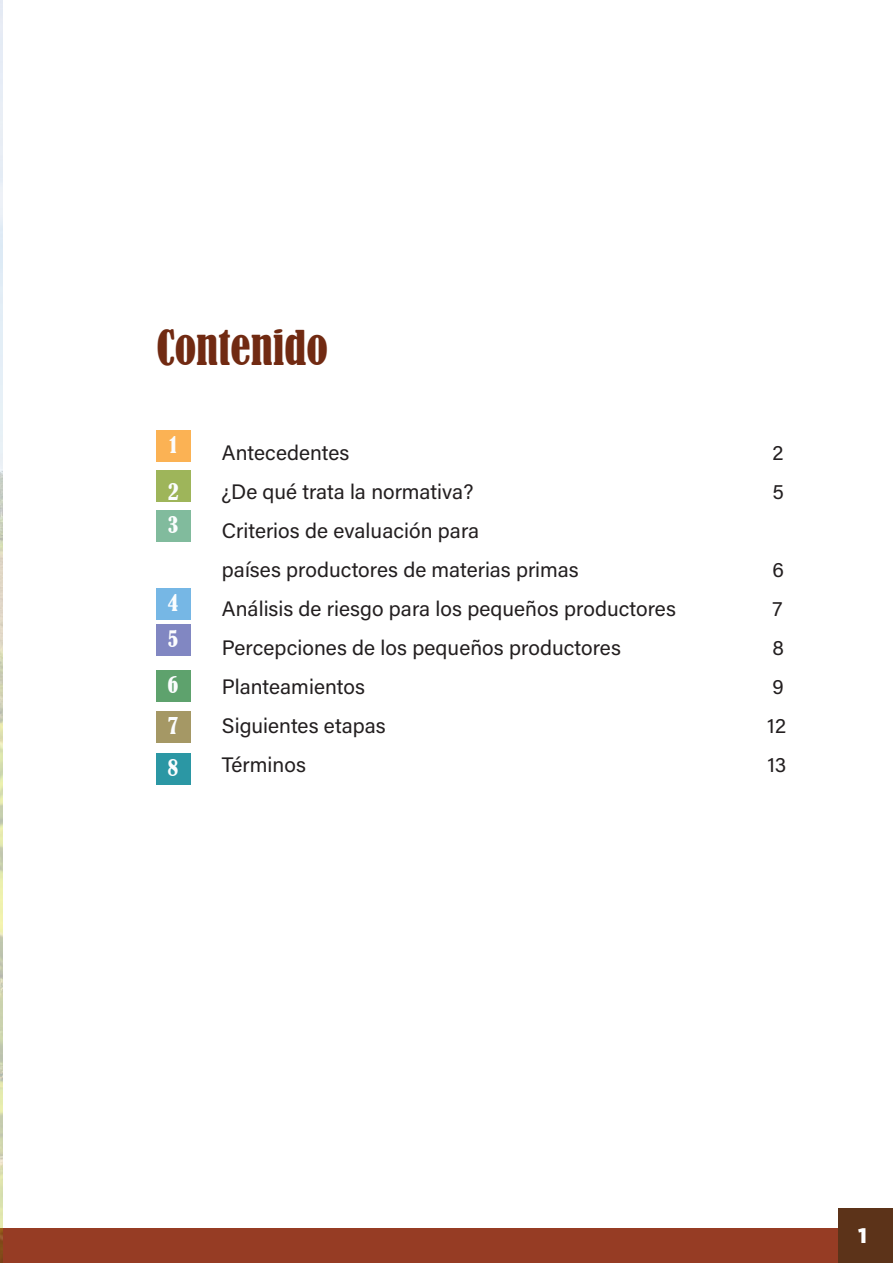
<style>
.page{position:relative;width:893px;height:1263px;background:#fff}
.page>*{position:absolute;margin:0;border:0;box-sizing:border-box;transform-origin:0 0}
.t1{font:condensed 45px "Bernard";color:#712a12}
.t2{font:condensed 21.3px/41.2px "Bernard";color:#fbfdfe}
.t3{font:21px/39px "Acumin Variable Concept";letter-spacing:.02em;color:#231f20}
.t4{font:900 21px "Gotham";color:#fff}
</style>
<div class="page">
<div style="left:0;top:1229px;width:893px;height:34px;background:#963c24"></div>
<img style="left:0;top:0;width:3px;height:1263px">
<div style="left:839px;top:1209px;width:54px;height:54px;background:#5c3319"></div>
<div style="left:156px;top:430px;width:34px;height:32px;background:#fbb254"></div>
<div style="left:156px;top:470px;width:34px;height:32px;background:#9eb55a"></div>
<div style="left:156px;top:510px;width:34px;height:32px;background:#81bb9d"></div>
<div style="left:156px;top:588px;width:34px;height:32px;background:#76b7e5"></div>
<div style="left:156px;top:624px;width:34px;height:32px;background:#8187c2"></div>
<div style="left:156px;top:670px;width:34px;height:32px;background:#5ea26d"></div>
<div style="left:156px;top:711px;width:34px;height:32px;background:#a59865"></div>
<div style="left:156px;top:753px;width:34px;height:31px;background:#2b97a4"></div>
<h1 class="t1" style="left:156px;top:322px;width:173px">Contenido</h1>
<p class="t2" style="left:169px;top:425px;width:9px">1</p>
<p class="t2" style="left:168px;top:476px;width:12px;line-height:32.8px">2<br>3</p>
<p class="t2" style="left:168px;top:584px;width:12px;line-height:36.6px">4<br>5</p>
<p class="t2" style="left:168px;top:665px;width:12px;text-align:justify">6<br>7<br>8</p>
<p class="t3" style="left:222px;top:432px;width:128px">Antecedentes</p>
<p class="t3" style="left:773px;top:432px;width:12px">2</p>
<p class="t3" style="left:222px;top:471px;width:253px">¿De qué trata la normativa?</p>
<p class="t3" style="left:773px;top:471px;width:13px">5</p>
<p class="t3" style="left:222px;top:510px;width:358px">Criterios de evaluación para<br>países productores de materias primas</p>
<p class="t3" style="left:773px;top:549px;width:13px">6</p>
<p class="t3" style="left:222px;top:588px;width:455px">Análisis de riesgo para los pequeños productores</p>
<p class="t3" style="left:773px;top:588px;width:11px">7</p>
<p class="t3" style="left:222px;top:627px;width:400px">Percepciones de los pequeños productores</p>
<p class="t3" style="left:773px;top:627px;width:13px">8</p>
<p class="t3" style="left:222px;top:666px;width:144px">Planteamientos</p>
<p class="t3" style="left:773px;top:666px;width:12px">9</p>
<p class="t3" style="left:222px;top:705px;width:165px">Siguientes etapas</p>
<p class="t3" style="left:767px;top:705px;width:20px">12</p>
<p class="t3" style="left:222px;top:744px;width:85px">Términos</p>
<p class="t3" style="left:767px;top:744px;width:20px">13</p>
<p class="t4" style="left:858px;top:1223px;width:10px">1</p>
</div>
